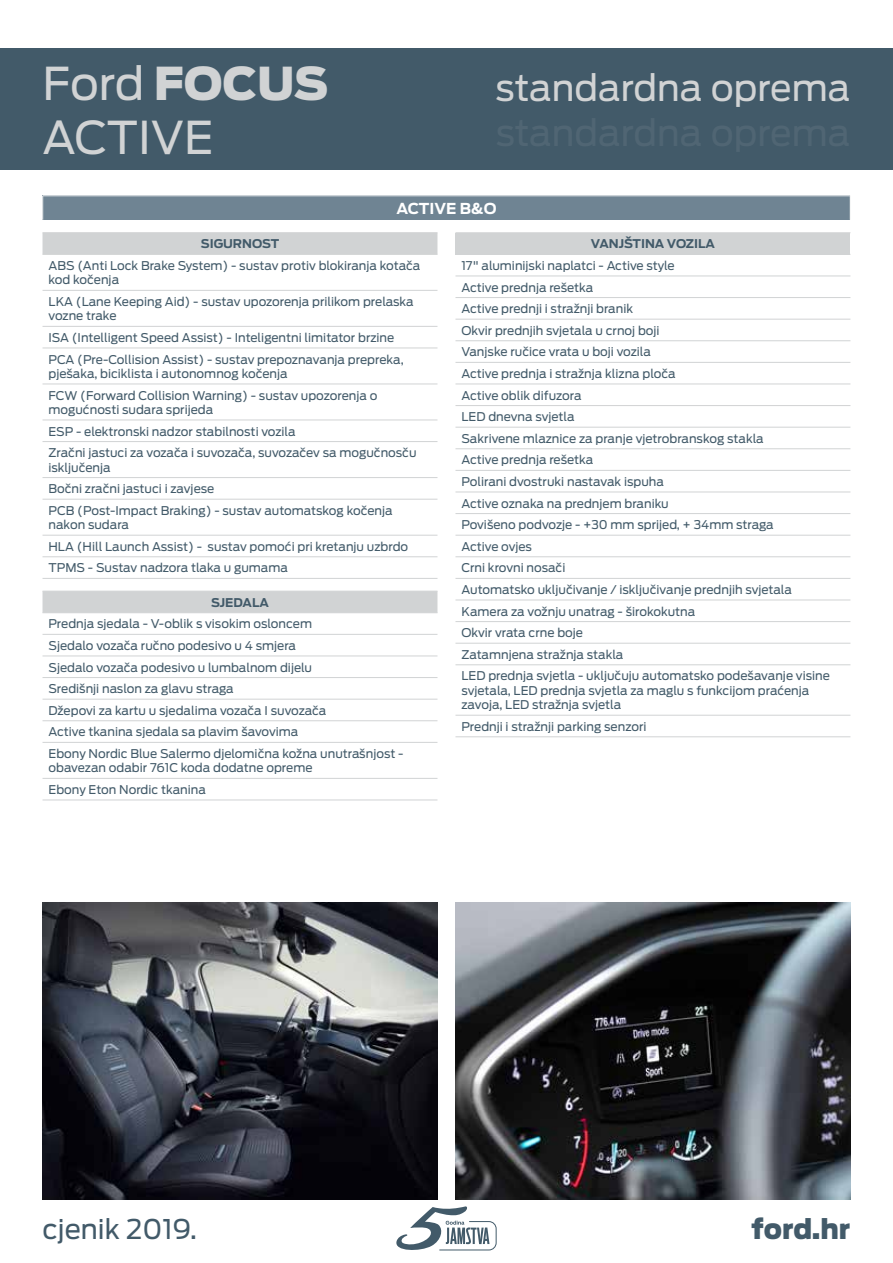
<style>
.page{position:relative;width:893px;height:1263px;background:#fff}
.page>*{position:absolute;margin:0;border:0;box-sizing:border-box;transform-origin:0 0}
.t1{font:45px/54px "Ford Antenna";color:#d1d3d4}
.t2{font:36px "Ford Antenna";color:#d1d3d4}
.t3{font:27px "Ford Antenna";color:#425a69}
.t4{font:900 27px "Ford Antenna";letter-spacing:-.005em;color:#425a69}
.t5{font:700 15px "Ford Antenna";color:#fff}
.t6{font:12px/21.6px "Ford Antenna";color:#425a69}
.t7{font:700 12px "Ford Antenna";color:#425a69}
.s1{font-weight:900}
</style>
<div class="page">
<div style="left:0;top:48px;width:893px;height:122px;background:#425a69"></div>
<svg style="left:396px;top:1206px;width:101px;height:45px"></svg>
<svg style="left:43px;top:233px;width:394px;height:379px"></svg>
<hr style="left:43px;top:232px;width:394px;height:1px;background:#d1d3d4">
<hr style="left:43px;top:254px;width:394px;height:1px;background:#d1d3d4">
<hr style="left:43px;top:290px;width:394px;height:1px;background:#d1d3d4">
<hr style="left:43px;top:326px;width:394px;height:1px;background:#d1d3d4">
<hr style="left:43px;top:348px;width:394px;height:1px;background:#d1d3d4">
<hr style="left:43px;top:384px;width:394px;height:1px;background:#d1d3d4">
<hr style="left:43px;top:420px;width:394px;height:1px;background:#d1d3d4">
<hr style="left:43px;top:441px;width:394px;height:1px;background:#d1d3d4">
<hr style="left:43px;top:477px;width:394px;height:1px;background:#d1d3d4">
<hr style="left:43px;top:499px;width:394px;height:1px;background:#d1d3d4">
<hr style="left:43px;top:535px;width:394px;height:1px;background:#d1d3d4">
<hr style="left:43px;top:556px;width:394px;height:1px;background:#d1d3d4">
<hr style="left:43px;top:578px;width:394px;height:1px;background:#d1d3d4">
<hr style="left:43px;top:591px;width:394px;height:1px;background:#d1d3d4">
<hr style="left:43px;top:612px;width:394px;height:1px;background:#d1d3d4">
<hr style="left:43px;top:634px;width:394px;height:1px;background:#d1d3d4">
<hr style="left:43px;top:656px;width:394px;height:1px;background:#d1d3d4">
<hr style="left:43px;top:677px;width:394px;height:1px;background:#d1d3d4">
<hr style="left:43px;top:699px;width:394px;height:1px;background:#d1d3d4">
<hr style="left:43px;top:720px;width:394px;height:1px;background:#d1d3d4">
<hr style="left:43px;top:742px;width:394px;height:1px;background:#d1d3d4">
<hr style="left:43px;top:778px;width:394px;height:1px;background:#d1d3d4">
<hr style="left:43px;top:800px;width:394px;height:1px;background:#d1d3d4">
<div style="left:455px;top:233px;width:395px;height:21px;background:#d1d3d4"></div>
<hr style="left:455px;top:232px;width:395px;height:1px;background:#d1d3d4">
<hr style="left:455px;top:254px;width:395px;height:1px;background:#d1d3d4">
<hr style="left:455px;top:276px;width:395px;height:1px;background:#d1d3d4">
<hr style="left:455px;top:297px;width:395px;height:1px;background:#d1d3d4">
<hr style="left:455px;top:319px;width:395px;height:1px;background:#d1d3d4">
<hr style="left:455px;top:340px;width:395px;height:1px;background:#d1d3d4">
<hr style="left:455px;top:362px;width:395px;height:1px;background:#d1d3d4">
<hr style="left:455px;top:384px;width:395px;height:1px;background:#d1d3d4">
<hr style="left:455px;top:405px;width:395px;height:1px;background:#d1d3d4">
<hr style="left:455px;top:427px;width:395px;height:1px;background:#d1d3d4">
<hr style="left:455px;top:448px;width:395px;height:1px;background:#d1d3d4">
<hr style="left:455px;top:470px;width:395px;height:1px;background:#d1d3d4">
<hr style="left:455px;top:492px;width:395px;height:1px;background:#d1d3d4">
<hr style="left:455px;top:513px;width:395px;height:1px;background:#d1d3d4">
<hr style="left:455px;top:535px;width:395px;height:1px;background:#d1d3d4">
<hr style="left:455px;top:556px;width:395px;height:1px;background:#d1d3d4">
<hr style="left:455px;top:578px;width:395px;height:1px;background:#d1d3d4">
<hr style="left:455px;top:600px;width:395px;height:1px;background:#d1d3d4">
<hr style="left:455px;top:621px;width:395px;height:1px;background:#d1d3d4">
<hr style="left:455px;top:643px;width:395px;height:1px;background:#d1d3d4">
<hr style="left:455px;top:664px;width:395px;height:1px;background:#d1d3d4">
<hr style="left:455px;top:715px;width:395px;height:1px;background:#d1d3d4">
<hr style="left:455px;top:736px;width:395px;height:1px;background:#d1d3d4">
<div style="left:43px;top:196px;width:807px;height:24px;background:#6f8493"></div>
<hr style="left:43px;top:196px;width:807px;height:1px;background:#f3f4f4">
<svg style="left:42px;top:196px;width:1px;height:24px"></svg>
<img style="left:43px;top:902px;width:394px;height:297px">
<img style="left:455px;top:902px;width:395px;height:297px">
<h1 class="t1" style="left:43px;top:51px;width:287px">Ford <span class="s1">FOCUS<br></span>ACTIVE</h1>
<h2 class="t2" style="left:495px;top:57px;width:357px">standardna oprema</h2>
<p class="t5" style="left:396px;top:195px;width:102px">ACTIVE B&amp;O</p>
<p class="t7" style="left:201px;top:233px;width:80px">SIGURNOST</p>
<p class="t6" style="left:49px;top:257px;width:373px;line-height:14.4px">ABS (Anti Lock Brake System) - sustav protiv blokiranja kotača kod kočenja</p>
<p class="t6" style="left:49px;top:293px;width:367px;line-height:14.4px">LKA (Lane Keeping Aid) - sustav upozorenja prilikom prelaska vozne trake</p>
<p class="t6" style="left:49px;top:325px;width:357px">ISA (Intelligent Speed Assist) - Inteligentni limitator brzine<br>PCA (Pre-Collision Assist) - sustav prepoznavanja prepreka,</p>
<p class="t6" style="left:49px;top:361px;width:330px">pješaka, biciklista i autonomnog kočenja<br>FCW (Forward Collision Warning) - sustav upozorenja o</p>
<p class="t6" style="left:49px;top:397px;width:369px">mogućnosti sudara sprijeda<br>ESP - elektronski nadzor stabilnosti vozila<br>Zračni jastuci za vozača i suvozača, suvozačev sa mogučnosču</p>
<p class="t6" style="left:49px;top:455px;width:346px">isključenja<br>Bočni zračni jastuci i zavjese<br>PCB (Post-Impact Braking) - sustav automatskog kočenja</p>
<p class="t6" style="left:49px;top:513px;width:361px">nakon sudara<br>HLA (Hill Launch Assist) - sustav pomoći pri kretanju uzbrdo<br>TPMS - Sustav nadzora tlaka u gumama</p>
<p class="t7" style="left:211px;top:591px;width:59px">SJEDALA</p>
<p class="t6" style="left:49px;top:612px;width:356px">Prednja sjedala - V-oblik s visokim osloncem<br>Sjedalo vozača ručno podesivo u 4 smjera<br>Sjedalo vozača podesivo u lumbalnom dijelu<br>Središnji naslon za glavu straga<br>Džepovi za kartu u sjedalima vozača I suvozača<br>Active tkanina sjedala sa plavim šavovima<br>Ebony Nordic Blue Salermo djelomična kožna unutrašnjost -</p>
<p class="t6" style="left:49px;top:756px;width:266px">obavezan odabir 761C koda dodatne opreme<br>Ebony Eton Nordic tkanina</p>
<p class="t7" style="left:591px;top:233px;width:126px">VANJŠTINA VOZILA</p>
<p class="t6" style="left:461px;top:253px;width:370px">17" aluminijski naplatci - Active style<br>Active prednja rešetka<br>Active prednji i stražnji branik<br>Okvir prednjih svjetala u crnoj boji<br>Vanjske ručice vrata u boji vozila<br>Active prednja i stražnja klizna ploča<br>Active oblik difuzora<br>LED dnevna svjetla<br>Sakrivene mlaznice za pranje vjetrobranskog stakla<br>Active prednja rešetka<br>Polirani dvostruki nastavak ispuha<br>Active oznaka na prednjem braniku<br>Povišeno podvozje - +30 mm sprijed, + 34mm straga<br>Active ovjes<br>Crni krovni nosači<br>Automatsko uključivanje / isključivanje prednjih svjetala Kamera za vožnju unatrag - širokokutna<br>Okvir vrata crne boje<br>Zatamnjena stražnja stakla<br>LED prednja svjetla - uključuju automatsko podešavanje visine</p>
<p class="t6" style="left:461px;top:682px;width:349px;line-height:14.4px">svjetala, LED prednja svjetla za maglu s funkcijom praćenja zavoja, LED stražnja svjetla</p>
<p class="t6" style="left:461px;top:714px;width:187px">Prednji i stražnji parking senzori</p>
<h3 class="t3" style="left:43px;top:1206px;width:156px">cjenik 2019.</h3>
<h3 class="t4" style="left:751px;top:1204px;width:101px">ford.hr</h3>
</div>
